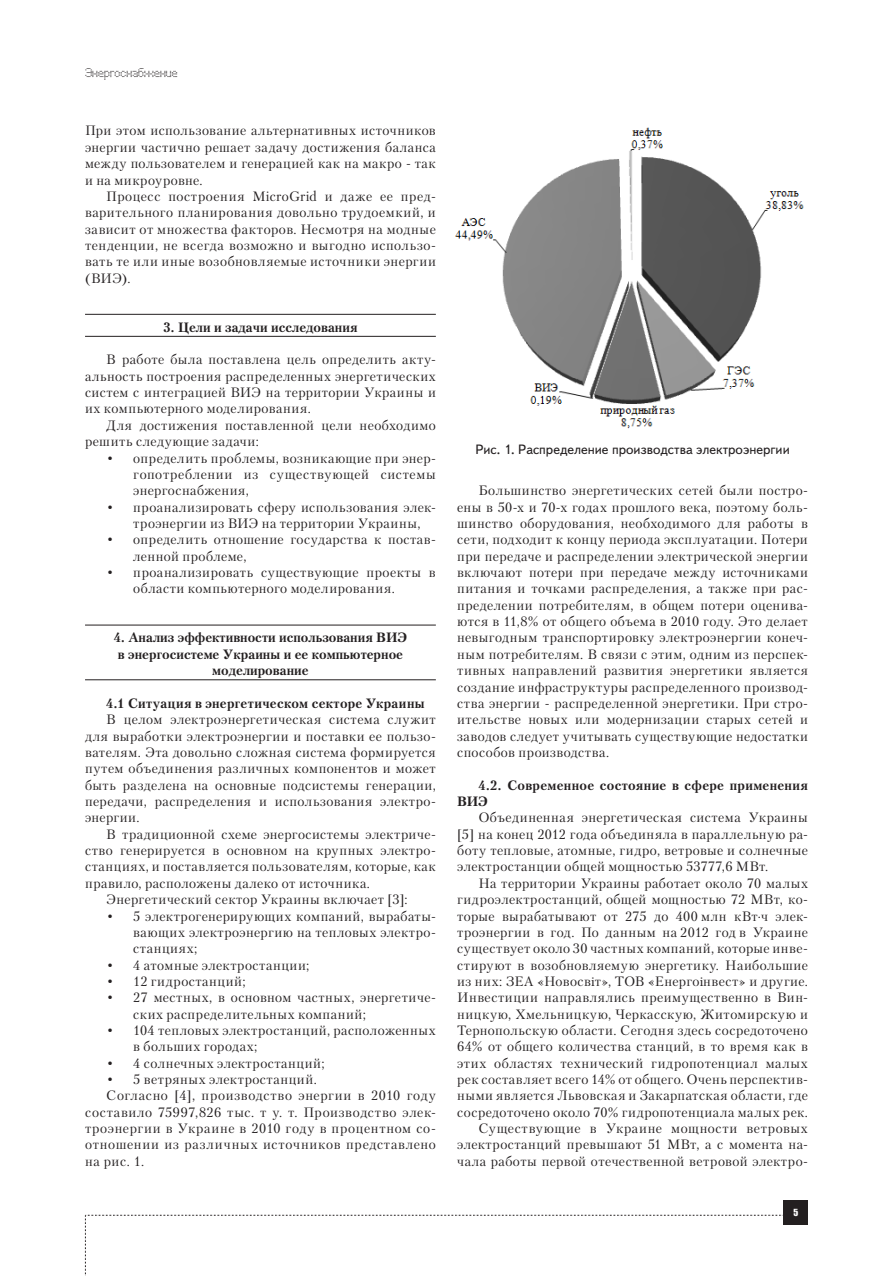
<style>
.page{position:relative;width:893px;height:1276px;background:#fff}
.page>*{position:absolute;margin:0;border:0;box-sizing:border-box;transform-origin:0 0}
.Text{font:13.5px/16.4px "Petersburg C";letter-spacing:.035em;color:#231f20;text-align:justify}
.Punkt{font:700 13.5px/16.4px "Petersburg C";color:#231f20;text-align:center}
.Text-2{font:700 13.5px/16.4px "Petersburg C";letter-spacing:.02em;color:#231f20}
.risunok{font:13.5px "Text Book C";color:#231f20}
.t1{font:12px "Perfo";letter-spacing:.015em;color:#231f20}
.t2{font:9px "Impact";color:#fff}
.s1{font-family:"Minion Pro"}
</style>
<div class="page">
<svg style="left:85px;top:1215px;width:699px;height:61px"></svg>
<div style="left:784px;top:1200px;width:24px;height:25px;background:#231f20"></div>
<hr style="left:85px;top:314px;width:351px;height:1px;background:#231f20">
<hr style="left:85px;top:336px;width:351px;height:1px;background:#231f20">
<hr style="left:85px;top:624px;width:351px;height:1px;background:#231f20">
<hr style="left:85px;top:679px;width:351px;height:1px;background:#231f20">
<img style="left:455px;top:127px;width:349px;height:301px">
<p class="t1" style="left:85px;top:66px;width:94px">Энергоснабжение</p>
<p class="Text" style="left:85px;top:122px;width:352px">При этом использование альтернативных источников энергии частично решает задачу достижения баланса между пользователем и генерацией как на макро - так и на микроуровне.</p>
<p class="Text" style="left:85px;top:188px;width:352px;text-indent:21px">Процесс построения MicroGrid и даже ее пред&shy;варительного планирования довольно трудоемкий, и зависит от множества факторов. Несмотря на модные тенденции, не всегда возможно и выгодно использо&shy;вать те или иные возобновляемые источники энергии (ВИЭ).</p>
<p class="Punkt" style="left:163px;top:319px;width:196px">3. Цели и задачи исследования</p>
<p class="Text" style="left:85px;top:351px;width:352px;text-indent:21px">В работе была поставлена цель определить акту&shy;альность построения распределенных энергетических систем с интеграцией ВИЭ на территории Украины и их компьютерного моделирования.</p>
<p class="Text" style="left:85px;top:417px;width:352px;text-indent:21px">Для достижения поставленной цели необходимо решить следующие задачи:</p>
<p class="Text" style="left:133px;top:449px;width:304px;text-indent:-27px">• определить проблемы, возникающие при энер&shy;гопотреблении из существующей системы энергоснабжения,</p>
<p class="Text" style="left:133px;top:498px;width:304px;text-indent:-27px">• проанализировать сферу использования элек&shy;троэнергии из ВИЭ на территории Украины,</p>
<p class="Text" style="left:133px;top:531px;width:304px;text-indent:-27px">• определить отношение государства к постав&shy;ленной проблеме,</p>
<p class="Text" style="left:133px;top:564px;width:304px;text-indent:-27px">• проанализировать существующие проекты в области компьютерного моделирования.</p>
<p class="Punkt" style="left:114px;top:629px;width:295px">4. Анализ эффективности использования ВИЭ в энергосистеме Украины и ее компьютерное моделирование</p>
<p class="Text-2" style="left:106px;top:695px;width:320px">4.1 Ситуация в энергетическом секторе Украины</p>
<p class="Text" style="left:85px;top:711px;width:352px;text-indent:21px">В целом электроэнергетическая система служит для выработки электроэнергии и поставки ее пользо&shy;вателям. Эта довольно сложная система формируется путем объединения различных компонентов и может быть разделена на основные подсистемы генерации, передачи, распределения и использования электро&shy;энергии.</p>
<p class="Text" style="left:85px;top:825px;width:352px;text-indent:21px">В традиционной схеме энергосистемы электриче&shy;ство генерируется в основном на крупных электро&shy;станциях, и поставляется пользователям, которые, как правило, расположены далеко от источника.</p>
<p class="Text" style="left:106px;top:891px;width:303px">Энергетический сектор Украины включает [3]:</p>
<p class="Text" style="left:133px;top:907px;width:304px;text-indent:-27px">• 5 электрогенерирующих компаний, вырабаты&shy;вающих электроэнергию на тепловых электро&shy;станциях;</p>
<p class="Text" style="left:106px;top:956px;width:205px">• 4 атомные электростанции;</p>
<p class="Text" style="left:106px;top:973px;width:141px">• 12 гидростанций;</p>
<p class="Text" style="left:133px;top:989px;width:304px;text-indent:-27px">• 27 местных, в основном частных, энергетиче&shy;ских распределительных компаний;</p>
<p class="Text" style="left:133px;top:1022px;width:304px;text-indent:-27px">• 104 тепловых электростанций, расположенных в больших городах;</p>
<p class="Text" style="left:106px;top:1054px;width:220px">• 4 солнечных электростанций;</p>
<p class="Text" style="left:106px;top:1071px;width:212px">• 5 ветряных электростанций.</p>
<p class="Text" style="left:85px;top:1087px;width:352px;text-indent:21px">Согласно [4], производство энергии в 2010 году составило 75997,826 тыс. т у. т. Производство элек&shy;троэнергии в Украине в 2010 году в процентном со&shy;отношении из различных источников представлено на рис. 1.</p>
<p class="risunok" style="left:475px;top:442px;width:316px">Рис. 1. Распределение производства электроэнергии</p>
<p class="Text" style="left:457px;top:482px;width:352px;text-indent:21px">Большинство энергетических сетей были постро&shy;ены в 50-х и 70-х годах прошлого века, поэтому боль&shy;шинство оборудования, необходимого для работы в сети, подходит к концу периода эксплуатации. Потери при передаче и распределении электрической энергии включают потери при передаче между источниками питания и точками распределения, а также при рас&shy;пределении потребителям, в общем потери оценива&shy;ются в 11,8% от общего объема в 2010 году. Это делает невыгодным транспортировку электроэнергии конеч&shy;ным потребителям. В связи с этим, одним из перспек&shy;тивных направлений развития энергетики является создание инфраструктуры распределенного производ&shy;ства энергии - распределенной энергетики. При стро&shy;ительстве новых или модернизации старых сетей и заводов следует учитывать существующие недостатки способов производства.</p>
<p class="Text-2" style="left:457px;top:777px;width:352px;text-indent:21px">4.2. Современное состояние в сфере применения<br>ВИЭ</p>
<p class="Text" style="left:457px;top:809px;width:352px;text-indent:21px">Объединенная энергетическая система Украины [5] на конец 2012 года объединяла в параллельную ра&shy;боту тепловые, атомные, гидро, ветровые и солнечные электростанции общей мощностью 53777,6 МВт.</p>
<p class="Text" style="left:457px;top:874px;width:352px;text-indent:21px">На территории Украины работает около 70 малых гидроэлектростанций, общей мощностью 72 МВт, ко&shy;торые вырабатывают от 275 до 400 млн кВт·ч элек&shy;троэнергии в год. По данным на 2012 год в Украине существует около 30 частных компаний, которые инве&shy;стируют в возобновляемую энергетику. Наибольшие из них: ЗЕА «Новосв<span class="s1">і</span>т», ТОВ «Енерго<span class="s1">і</span>нвест» и другие.<br>Инвестиции направлялись преимущественно в Вин&shy;ницкую, Хмельницкую, Черкасскую, Житомирскую и Тернопольскую области. Сегодня здесь сосредоточено 64% от общего количества станций, в то время как в этих областях технический гидропотенциал малых рек составляет всего 14% от общего. Очень перспектив&shy;ными является Львовская и Закарпатская области, где сосредоточено около 70% гидропотенциала малых рек.</p>
<p class="Text" style="left:457px;top:1120px;width:352px;text-indent:21px">Существующие в Украине мощности ветровых электростанций превышают 51 МВт, а с момента на&shy;чала работы первой отечественной ветровой электро-</p>
<p class="t2" style="left:793px;top:1207px;width:6px">5</p>
</div>
